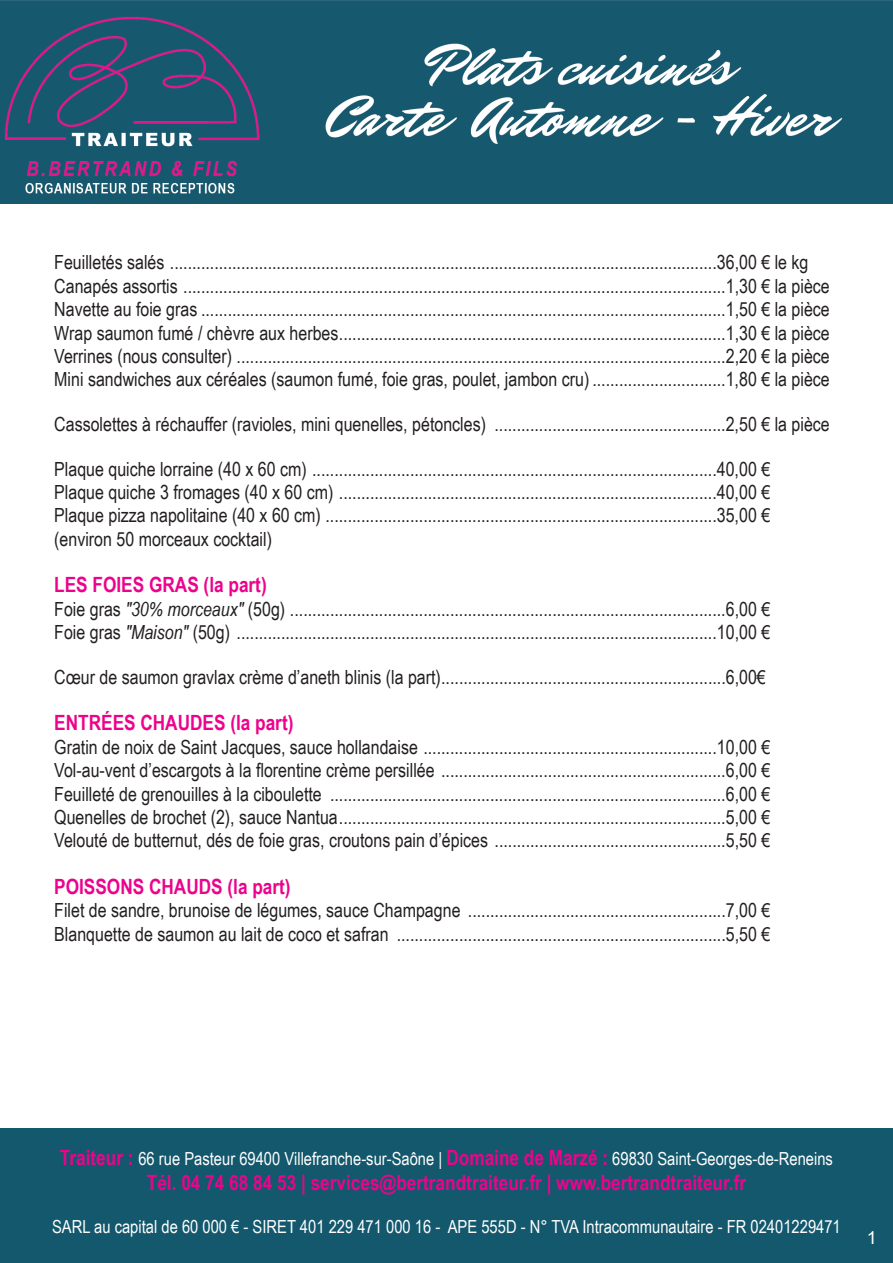
<style>
.page{position:relative;width:893px;height:1263px;background:#fff}
.page>*{position:absolute;margin:0;border:0;box-sizing:border-box;transform-origin:0 0}
.t1{font:700 21px "Arial Narrow";color:#ed028c}
.t2{font:19.5px/23.4px "Arial Narrow";color:#231f20}
.t3{font:18px "Arial Narrow";color:#fff}
.t4{font:18px "Arial";color:#fff}
.s1{font-style:italic}
.s2{font-weight:700;font-size:21px;color:#ed028c}
</style>
<div class="page">
<img style="left:0;top:0;width:893px;height:204px">
<div style="left:0;top:1128px;width:893px;height:135px;background:#13586d"></div>
<p class="t2" style="left:54px;top:250px;width:777px">Feuilletés salés ...........................................................................................................................36,00 € le kg Canapés assortis ..........................................................................................................................1,30 € la pièce Navette au foie gras ......................................................................................................................1,50 € la pièce Wrap saumon fumé / chèvre aux herbes.......................................................................................1,30 € la pièce Verrines (nous consulter) ..............................................................................................................2,20 € la pièce Mini sandwiches aux céréales (saumon fumé, foie gras, poulet, jambon cru) ..............................1,80 € la pièce</p>
<p class="t2" style="left:54px;top:412px;width:777px">Cassolettes à réchauffer (ravioles, mini quenelles, pétoncles) ....................................................2,50 € la pièce</p>
<p class="t2" style="left:54px;top:456px;width:717px;text-align:justify">Plaque quiche lorraine (40 x 60 cm) ...........................................................................................40,00 € Plaque quiche 3 fromages (40 x 60 cm) .....................................................................................40,00 € Plaque pizza napolitaine (40 x 60 cm) ........................................................................................35,00 € (environ 50 morceaux cocktail)</p>
<p class="t1" style="left:54px;top:569px;width:214px">LES FOIES GRAS (la part)</p>
<p class="t2" style="left:54px;top:596px;width:717px">Foie gras <span class="s1">"30% morceaux"</span> (50g) ..................................................................................................6,00 €<br>Foie gras <span class="s1">"Maison"</span> (50g) ............................................................................................................10,00 €</p>
<p class="t2" style="left:54px;top:664px;width:713px">Cœur de saumon gravlax crème d’aneth blinis (la part)................................................................6,00€</p>
<p class="t1" style="left:54px;top:707px;width:241px">ENTRÉES CHAUDES (la part)</p>
<p class="t2" style="left:54px;top:734px;width:717px;text-align:justify">Gratin de noix de Saint Jacques, sauce hollandaise ..................................................................10,00 € Vol-au-vent d’escargots à la florentine crème persillée ................................................................6,00 € Feuilleté de grenouilles à la ciboulette .........................................................................................6,00 € Quenelles de brochet (2), sauce Nantua.......................................................................................5,00 € Velouté de butternut, dés de foie gras, croutons pain d’épices ....................................................5,50 €</p>
<p class="t1" style="left:54px;top:870px;width:238px">POISSONS CHAUDS (la part)</p>
<p class="t2" style="left:54px;top:898px;width:717px">Filet de sandre, brunoise de légumes, sauce Champagne ..........................................................7,00 €<br>Blanquette de saumon au lait de coco et safran ..........................................................................5,50 €</p>
<p class="t3" style="left:60px;top:1145px;width:775px"><span class="s2">Traiteur :</span> 66 rue Pasteur 69400 Villefranche-sur-Saône | <span class="s2">Domaine de Marzé :</span> 69830 Saint-Georges-de-Reneins</p>
<p class="t1" style="left:147px;top:1167px;width:601px">Tél. 04 74 68 84 53 | services@bertrandtraiteur.fr | www.bertrandtraiteur.fr</p>
<p class="t3" style="left:52px;top:1214px;width:790px">SARL au capital de 60 000 € - SIRET 401 229 471 000 16 - APE 555D - N° TVA Intracommunautaire - FR 02401229471</p>
<p class="t4" style="left:867px;top:1225px;width:12px">1</p>
</div>
